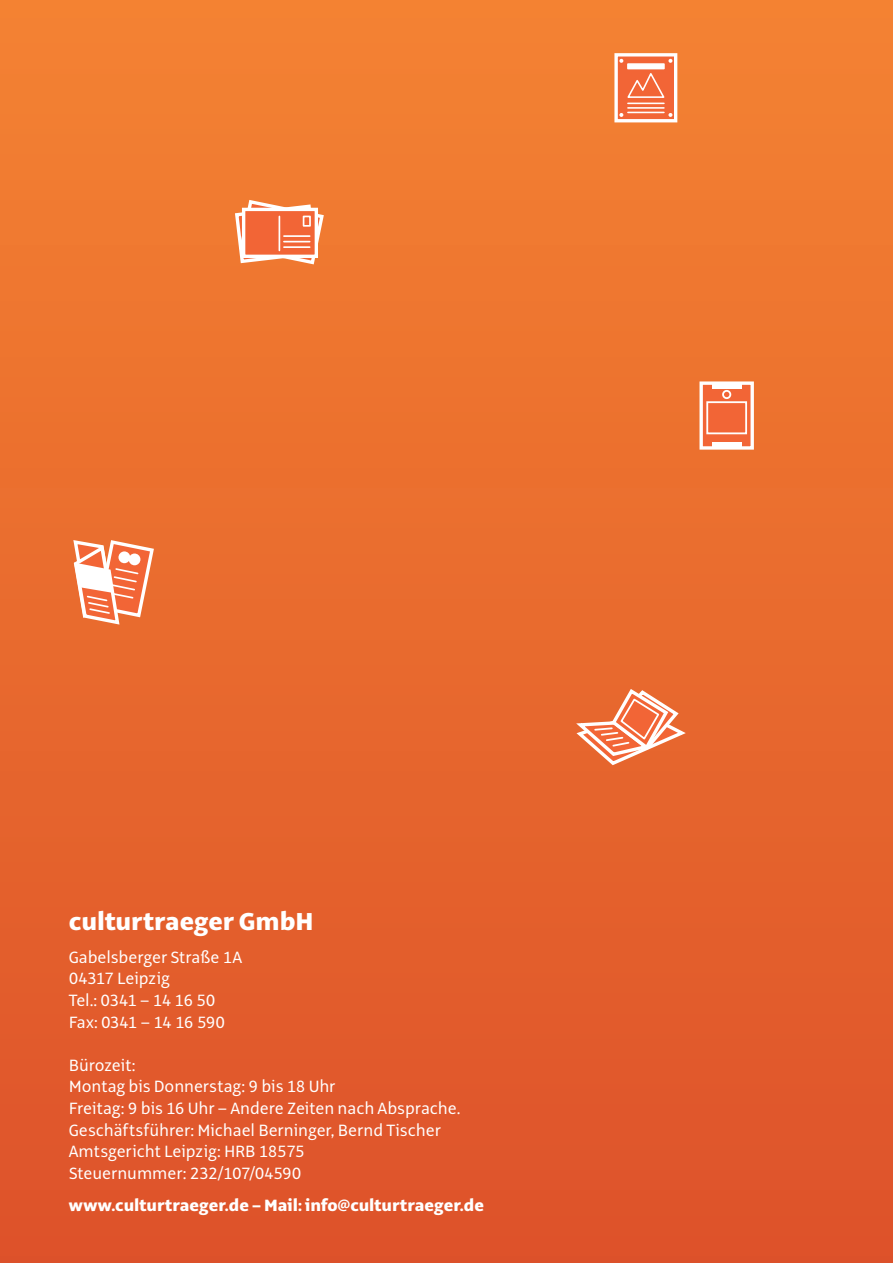
<style>
.page{position:relative;width:893px;height:1263px;background:#fff}
.page>*{position:absolute;margin:0;border:0;box-sizing:border-box;transform-origin:0 0}
.t1{font:800 27px "Alto";letter-spacing:-.005em;color:#fff}
.t2{font:18px/21.6px "Alto";letter-spacing:-.005em;color:#fff}
.t3{font:800 18px "Alto";color:#fff}
</style>
<div class="page">
<div style="left:0;top:0;width:893px;height:1263px;background:linear-gradient(to bottom,#f48232,#dd522a)"></div>
<svg style="left:233px;top:198px;width:93px;height:68px"></svg>
<div style="left:614px;top:53px;width:63px;height:69px;background:#f26536;border:3px solid #fff"></div>
<svg style="left:627px;top:63px;width:38px;height:6px"></svg>
<svg style="left:619px;top:59px;width:4px;height:4px"></svg>
<svg style="left:668px;top:59px;width:4px;height:4px"></svg>
<svg style="left:619px;top:73px;width:53px;height:44px"></svg>
<svg style="left:71px;top:538px;width:85px;height:88px"></svg>
<div style="left:118px;top:551px;width:12px;height:12px;background:#fff;border-radius:50%"></div>
<div style="left:129px;top:553px;width:12px;height:12px;background:#fff;border-radius:50%"></div>
<div style="left:699px;top:381px;width:55px;height:69px;background:#f26536;border:3px solid #fff"></div>
<div style="left:712px;top:383px;width:29px;height:5px;background:#fff"></div>
<div style="left:712px;top:442px;width:29px;height:5px;background:#fff"></div>
<div style="left:722px;top:390px;width:9px;height:9px;border:2px solid #fff;border-radius:50%"></div>
<div style="left:706px;top:401px;width:41px;height:33px;border:2px solid #fff"></div>
<svg style="left:572px;top:686px;width:114px;height:81px"></svg>
<h1 class="t1" style="left:69px;top:905px;width:246px">culturtraeger GmbH</h1>
<p class="t2" style="left:69px;top:946px;width:175px">Gabelsberger Straße 1A<br>04317 Leipzig<br>Tel.: 0341 – 14 16 50<br>Fax: 0341 – 14 16 590</p>
<p class="t2" style="left:69px;top:1054px;width:393px">Bürozeit:<br>Montag bis Donnerstag: 9 bis 18 Uhr<br>Freitag: 9 bis 16 Uhr – Andere Zeiten nach Absprache.<br>Geschäftsführer: Michael Berninger, Bernd Tischer Amtsgericht Leipzig: HRB 18575<br>Steuernummer: 232/107/04590</p>
<p class="t3" style="left:69px;top:1194px;width:417px">www.culturtraeger.de – Mail: info@culturtraeger.de</p>
</div>
